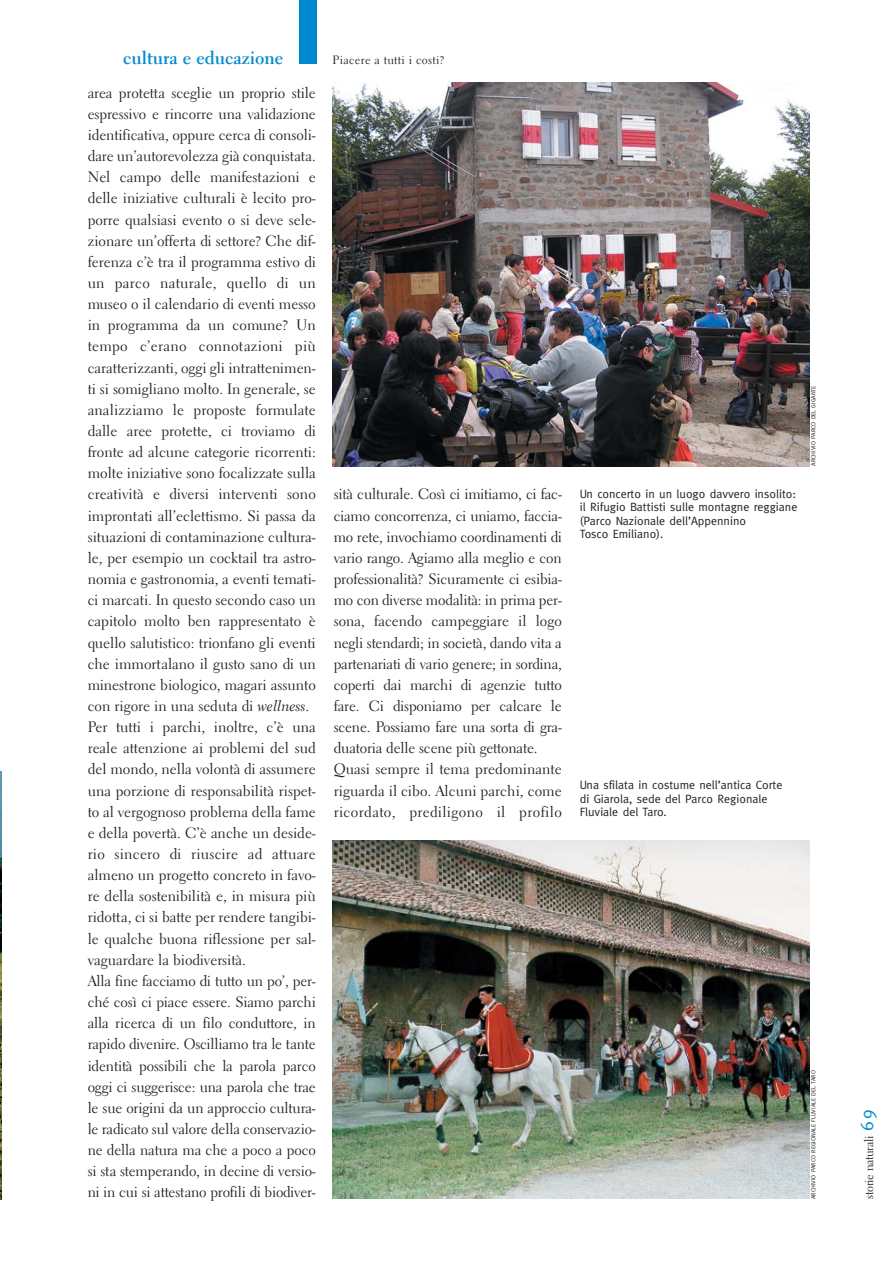
<style>
.page{position:relative;width:893px;height:1263px;background:#fff}
.page>*{position:absolute;margin:0;border:0;box-sizing:border-box;transform-origin:0 0}
.t1{font:700 18px "Electra LH";color:#0089cf}
.t2{font:15px/21.1px "Electra LH";color:#231f20}
.t3{font:12px/13.5px "Meta";color:#231f20}
.t4{font:12px "Electra LH";letter-spacing:.025em;color:#231f20}
.t5{font:12px "Electra LH";letter-spacing:-.025em;color:#231f20}
.t6{font:6px "Meta";color:#231f20}
.s1{font-family:"Electra LH Cursive"}
.s2{font-family:"Meta";font-size:18px;color:#0089cf}
</style>
<div class="page">
<div style="left:300px;top:0;width:17px;height:64px;background:#0089cf"></div>
<img style="left:332px;top:840px;width:477px;height:359px">
<img style="left:332px;top:82px;width:477px;height:384px">
<img style="left:0;top:772px;width:1px;height:427px">
<p class="t1" style="left:123px;top:50px;width:161px">cultura e educazione</p>
<p class="t4" style="left:332px;top:55px;width:113px">Piacere a tutti i costi?</p>
<p class="t2" style="left:88px;top:83px;width:230px">area protetta sceglie un proprio stile espressivo e rincorre una validazione identificativa, oppure cerca di consoli&shy;dare un’autorevolezza già conquistata.<br>Nel campo delle manifestazioni e delle iniziative culturali è lecito pro&shy;porre qualsiasi evento o si deve sele&shy;zionare un’offerta di settore? Che dif&shy;ferenza c’è tra il programma estivo di un parco naturale, quello di un museo o il calendario di eventi messo in programma da un comune? Un tempo c’erano connotazioni più caratterizzanti, oggi gli intrattenimen&shy;ti si somigliano molto. In generale, se analizziamo le proposte formulate dalle aree protette, ci troviamo di fronte ad alcune categorie ricorrenti: molte iniziative sono focalizzate sulla creatività e diversi interventi sono improntati all’eclettismo. Si passa da situazioni di contaminazione cultura&shy;le, per esempio un cocktail tra astro&shy;nomia e gastronomia, a eventi temati&shy;ci marcati. In questo secondo caso un capitolo molto ben rappresentato è quello salutistico: trionfano gli eventi che immortalano il gusto sano di un minestrone biologico, magari assunto con rigore in una seduta di <span class="s1">wellness</span>.<br>Per tutti i parchi, inoltre, c’è una reale attenzione ai problemi del sud del mondo, nella volontà di assumere una porzione di responsabilità rispet&shy;to al vergognoso problema della fame e della povertà. C’è anche un deside&shy;rio sincero di riuscire ad attuare almeno un progetto concreto in favo&shy;re della sostenibilità e, in misura più ridotta, ci si batte per rendere tangibi&shy;le qualche buona riflessione per sal&shy;vaguardare la biodiversità.<br>Alla fine facciamo di tutto un po’, per&shy;ché così ci piace essere. Siamo parchi alla ricerca di un filo conduttore, in rapido divenire. Oscilliamo tra le tante identità possibili che la parola parco oggi ci suggerisce: una parola che trae le sue origini da un approccio cultura&shy;le radicato sul valore della conservazio&shy;ne della natura ma che a poco a poco si sta stemperando, in decine di versio&shy;ni in cui si attestano profili di biodiver-</p>
<p class="t2" style="left:334px;top:485px;width:230px">sità culturale. Così ci imitiamo, ci fac&shy;ciamo concorrenza, ci uniamo, faccia&shy;mo rete, invochiamo coordinamenti di vario rango. Agiamo alla meglio e con professionalità? Sicuramente ci esibia&shy;mo con diverse modalità: in prima per&shy;sona, facendo campeggiare il logo negli stendardi; in società, dando vita a partenariati di vario genere; in sordina, coperti dai marchi di agenzie tutto fare. Ci disponiamo per calcare le scene. Possiamo fare una sorta di gra&shy;duatoria delle scene più gettonate.<br>Quasi sempre il tema predominante riguarda il cibo. Alcuni parchi, come ricordato, prediligono il profilo</p>
<p class="t3" style="left:579px;top:488px;width:219px">Un concerto in un luogo davvero insolito: il Rifugio Battisti sulle montagne reggiane (Parco Nazionale dell’Appennino<br>Tosco Emiliano).</p>
<p class="t6" style="left:811px;top:466px;width:82px;rotate:-90deg">ARCHIVIO PARCO DEL GIGANTE</p>
<p class="t3" style="left:579px;top:779px;width:204px">Una sfilata in costume nell’antica Corte di Giarola, sede del Parco Regionale<br>Fluviale del Taro.</p>
<p class="t6" style="left:811px;top:1199px;width:130px;rotate:-90deg">ARCHIVIO PARCO REGIONALE FLUVIALE DEL TARO</p>
<p class="t5" style="left:864px;top:1199px;width:91px;rotate:-90deg">storie naturali <span class="s2">69</span></p>
</div>
